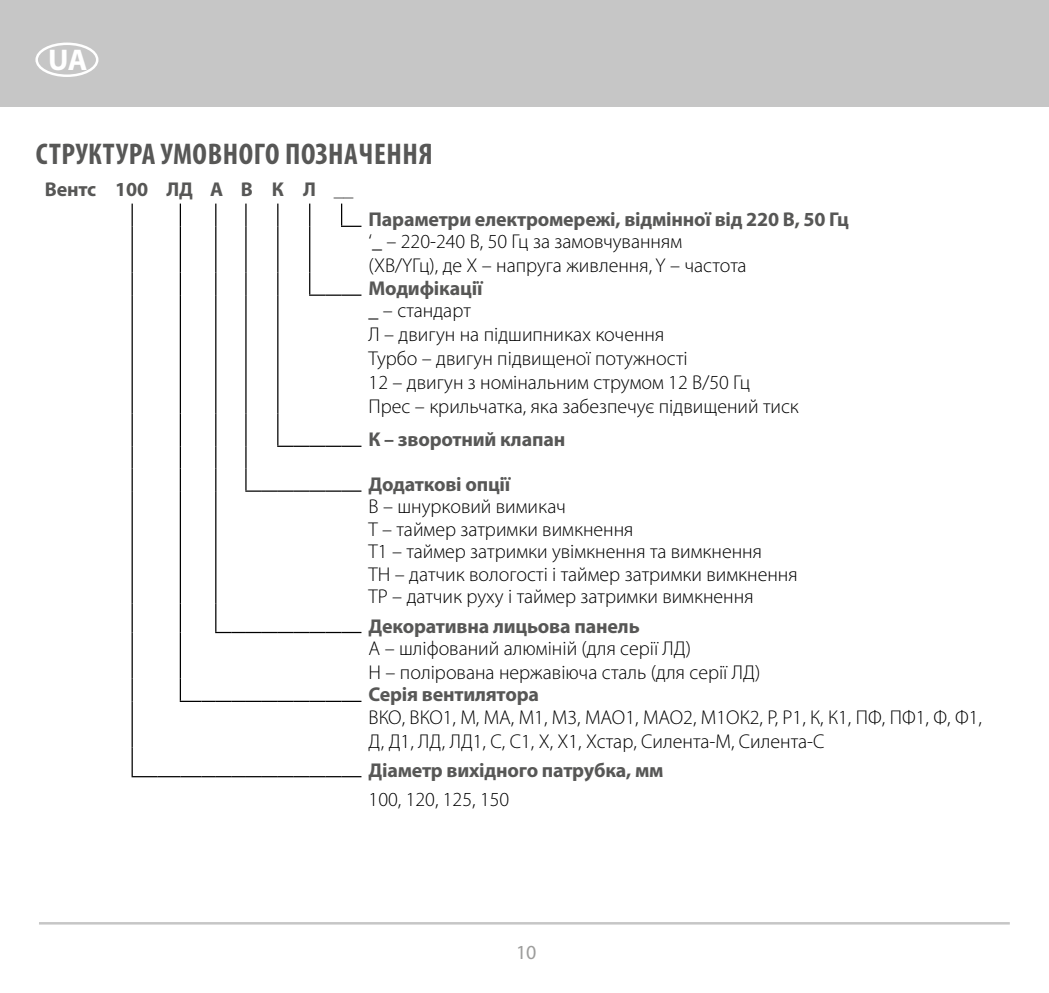
<style>
.page{position:relative;width:1049px;height:993px;background:#fff}
.page>*{position:absolute;margin:0;border:0;box-sizing:border-box;transform-origin:0 0}
.t1{font:700 condensed 30px "Myriad Pro";letter-spacing:.02em;color:#575756}
.t2{font:700 30px "Myriad Pro";color:#fff}
.t3{font:300 20px/24px "Myriad Pro";color:#000}
.t4{font:700 20px "Myriad Pro";letter-spacing:-.01em;color:#575756}
.t5{font:20px "Myriad Pro";color:#9d9d9c}
</style>
<div class="page">
<div style="left:0;top:0;width:1049px;height:106px;background:#c6c6c6"></div>
<hr style="left:39px;top:921px;width:971px;height:3px;background:#c6c6c6">
<div style="left:35px;top:43px;width:63px;height:34px;border:2px solid #fff;border-radius:50%"></div>
<svg style="left:180px;top:203px;width:1px;height:23px"></svg>
<hr style="left:180px;top:226px;width:1px;height:46px;background:#000">
<svg style="left:180px;top:272px;width:1px;height:23px"></svg>
<hr style="left:180px;top:295px;width:1px;height:118px;background:#000">
<hr style="left:180px;top:413px;width:1px;height:33px;background:#000">
<svg style="left:180px;top:446px;width:1px;height:45px"></svg>
<hr style="left:180px;top:491px;width:1px;height:112px;background:#000">
<svg style="left:180px;top:603px;width:1px;height:29px"></svg>
<hr style="left:180px;top:632px;width:1px;height:46px;background:#000">
<svg style="left:215px;top:203px;width:1px;height:23px"></svg>
<hr style="left:215px;top:226px;width:1px;height:46px;background:#000">
<svg style="left:215px;top:272px;width:1px;height:23px"></svg>
<hr style="left:215px;top:295px;width:1px;height:118px;background:#000">
<hr style="left:215px;top:413px;width:1px;height:33px;background:#000">
<svg style="left:215px;top:446px;width:1px;height:45px"></svg>
<hr style="left:215px;top:491px;width:1px;height:112px;background:#000">
<svg style="left:215px;top:603px;width:146px;height:30px"></svg>
<hr style="left:245px;top:203px;width:2px;height:23px;background:#000">
<hr style="left:245px;top:226px;width:2px;height:46px;background:#000">
<hr style="left:245px;top:272px;width:2px;height:23px;background:#000">
<hr style="left:245px;top:295px;width:2px;height:118px;background:#000">
<hr style="left:245px;top:413px;width:2px;height:33px;background:#000">
<hr style="left:245px;top:446px;width:2px;height:22px;background:#000">
<hr style="left:245px;top:468px;width:2px;height:22px;background:#000">
<svg style="left:245px;top:490px;width:116px;height:1px"></svg>
<svg style="left:132px;top:203px;width:1px;height:23px"></svg>
<hr style="left:132px;top:226px;width:1px;height:46px;background:#000">
<svg style="left:132px;top:272px;width:1px;height:23px"></svg>
<hr style="left:132px;top:295px;width:1px;height:118px;background:#000">
<hr style="left:132px;top:413px;width:1px;height:33px;background:#000">
<svg style="left:132px;top:446px;width:1px;height:45px"></svg>
<hr style="left:132px;top:491px;width:1px;height:112px;background:#000">
<svg style="left:132px;top:603px;width:1px;height:29px"></svg>
<hr style="left:132px;top:632px;width:1px;height:46px;background:#000">
<svg style="left:132px;top:678px;width:1px;height:23px"></svg>
<hr style="left:132px;top:701px;width:1px;height:46px;background:#000">
<svg style="left:132px;top:747px;width:1px;height:28px"></svg>
<svg style="left:180px;top:678px;width:181px;height:23px"></svg>
<hr style="left:132px;top:775px;width:26px;height:2px;background:#000">
<hr style="left:158px;top:775px;width:22px;height:2px;background:#000">
<hr style="left:180px;top:775px;width:22px;height:2px;background:#000">
<svg style="left:202px;top:776px;width:159px;height:1px"></svg>
<svg style="left:277px;top:203px;width:1px;height:23px"></svg>
<hr style="left:277px;top:226px;width:1px;height:46px;background:#000">
<svg style="left:277px;top:272px;width:1px;height:23px"></svg>
<hr style="left:277px;top:295px;width:1px;height:118px;background:#000">
<hr style="left:277px;top:413px;width:1px;height:32px;background:#000">
<svg style="left:277px;top:445px;width:84px;height:2px"></svg>
<svg style="left:309px;top:203px;width:1px;height:23px"></svg>
<hr style="left:309px;top:226px;width:1px;height:46px;background:#000">
<svg style="left:309px;top:272px;width:52px;height:24px"></svg>
<svg style="left:341px;top:203px;width:1px;height:22px"></svg>
<hr style="left:341px;top:225px;width:20px;height:2px;background:#000">
<h1 class="t2" style="left:48px;top:40px;width:41px">UA</h1>
<h1 class="t1" style="left:36px;top:135px;width:398px">СТРУКТУРА УМОВНОГО ПОЗНАЧЕННЯ</h1>
<p class="t4" style="left:45px;top:177px;width:310px">Вентс 100 ЛД А В К Л __</p>
<p class="t4" style="left:369px;top:206px;width:482px">Параметри електромережі, відмінної від 220 В, 50 Гц</p>
<p class="t3" style="left:369px;top:230px;width:380px">‘_ – 220-240 В, 50 Гц за замовчуванням (XВ/YГц), де X – напруга живлення, Y – частота</p>
<p class="t4" style="left:369px;top:275px;width:115px">Модифікації</p>
<p class="t3" style="left:369px;top:299px;width:432px">_ – стандарт<br>Л – двигун на підшипниках кочення<br>Турбо – двигун підвищеної потужності<br>12 – двигун з номінальним струмом 12 В/50 Гц<br>Прес – крильчатка, яка забезпечує підвищений тиск</p>
<p class="t4" style="left:369px;top:426px;width:198px">К – зворотний клапан</p>
<p class="t4" style="left:369px;top:470px;width:143px">Додаткові опції</p>
<p class="t3" style="left:369px;top:495px;width:431px;line-height:22.5px">В – шнурковий вимикач<br>Т – таймер затримки вимкнення<br>Т1 – таймер затримки увімкнення та вимкнення<br>ТН – датчик вологості і таймер затримки вимкнення ТР – датчик руху і таймер затримки вимкнення</p>
<p class="t4" style="left:369px;top:612px;width:273px">Декоративна лицьова панель</p>
<p class="t3" style="left:369px;top:636px;width:393px">А – шліфований алюміній (для серії ЛД)<br>Н – полірована нержавіюча сталь (для серії ЛД)</p>
<p class="t4" style="left:369px;top:680px;width:172px">Серія вентилятора</p>
<p class="t3" style="left:369px;top:705px;width:615px">ВКО, ВКО1, М, МА, М1, М3, МАО1, МАО2, М1ОК2, Р, Р1, К, К1, ПФ, ПФ1, Ф, Ф1,<br>Д, Д1, ЛД, ЛД1, С, С1, Х, Х1, Хстар, Силента-М, Силента-С</p>
<p class="t4" style="left:369px;top:756px;width:297px">Діаметр вихідного патрубка, мм</p>
<p class="t3" style="left:369px;top:787px;width:142px">100, 120, 125, 150</p>
<p class="t5" style="left:516px;top:939px;width:22px">10</p>
</div>
